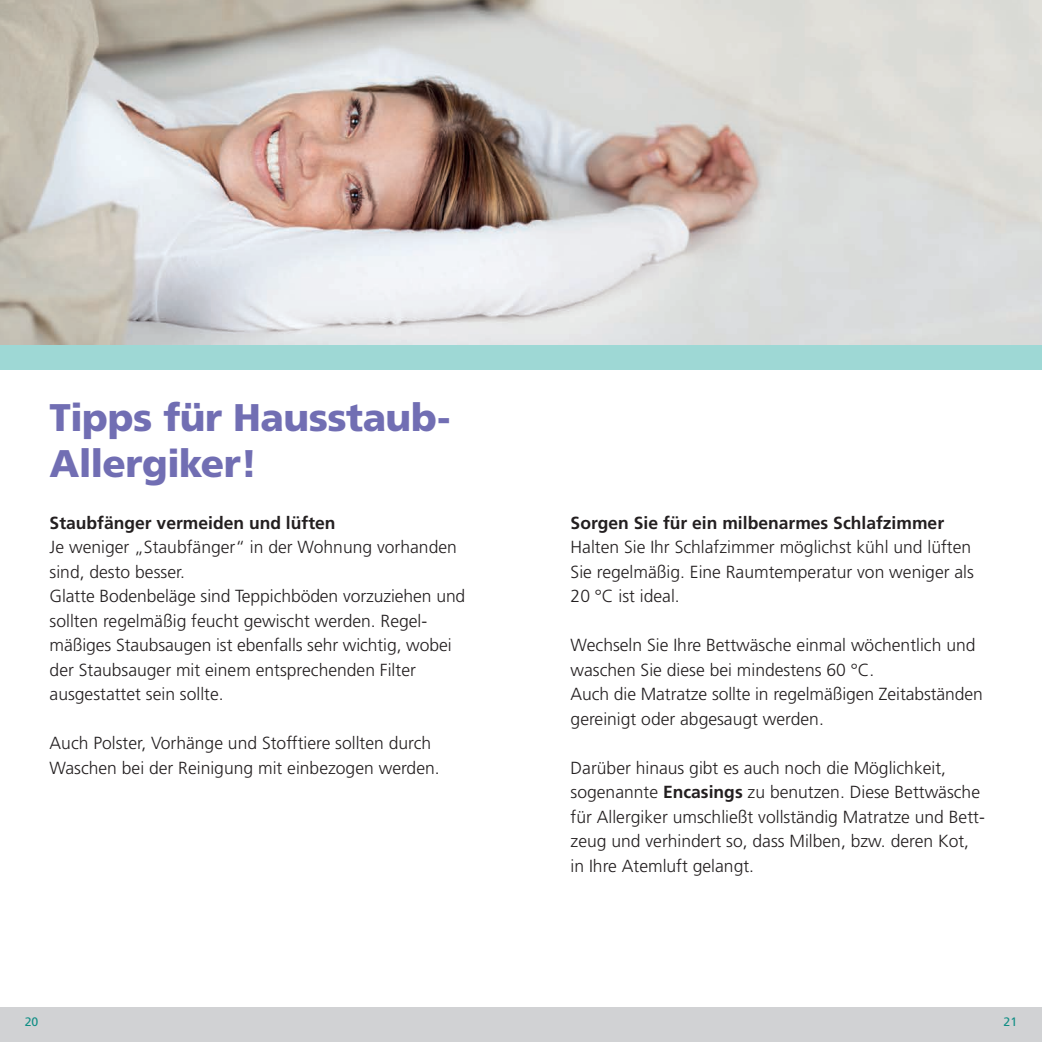
<style>
.page{position:relative;width:1042px;height:1042px;background:#fff}
.page>*{position:absolute;margin:0;border:0;box-sizing:border-box;transform-origin:0 0}
.t1{font:900 38.5px/46.2px "Frutiger";letter-spacing:-.02em;color:#716eb3}
.t2{font:300 17.5px/24.5px "Frutiger";color:#231f20}
.t3{font:700 17.5px "Frutiger";color:#231f20}
.t4{font:12.25px "Frutiger";color:#108e85}
.s1{font-weight:700}
</style>
<div class="page">
<img style="left:0;top:0;width:1042px;height:345px">
<div style="left:0;top:345px;width:1042px;height:24px;background:#9ed8d5"></div>
<div style="left:0;top:1007px;width:1042px;height:35px;background:#d1d2d4"></div>
<h1 class="t1" style="left:50px;top:394px;width:402px">Tipps für Hausstaub-<br>Allergiker!</h1>
<p class="t3" style="left:50px;top:512px;width:287px">Staubfänger vermeiden und lüften</p>
<p class="t2" style="left:50px;top:535px;width:417px">Je weniger „Staubfänger“ in der Wohnung vorhanden sind, desto besser.<br>Glatte Bodenbeläge sind Teppichböden vorzuziehen und sollten regelmäßig feucht gewischt werden. Regel&shy;mäßiges Staubsaugen ist ebenfalls sehr wichtig, wobei der Staubsauger mit einem entsprechenden Filter ausgestattet sein sollte.</p>
<p class="t2" style="left:50px;top:731px;width:391px">Auch Polster, Vorhänge und Stofftiere sollten durch<br>Waschen bei der Reinigung mit einbezogen werden.</p>
<p class="t3" style="left:570px;top:512px;width:375px">Sorgen Sie für ein milbenarmes Schlafzimmer</p>
<p class="t2" style="left:570px;top:535px;width:405px">Halten Sie Ihr Schlafzimmer möglichst kühl und lüften<br>Sie regelmäßig. Eine Raumtemperatur von weniger als<br>20 °C ist ideal.</p>
<p class="t2" style="left:570px;top:633px;width:414px">Wechseln Sie Ihre Bettwäsche einmal wöchentlich und waschen Sie diese bei mindestens 60 °C.<br>Auch die Matratze sollte in regelmäßigen Zeitabständen gereinigt oder abgesaugt werden.</p>
<p class="t2" style="left:570px;top:755px;width:416px">Darüber hinaus gibt es auch noch die Möglichkeit, sogenannte <span class="s1">Encasings</span> zu benutzen. Diese Bettwäsche für Allergiker umschließt vollständig Matratze und Bett&shy;zeug und verhindert so, dass Milben, bzw. deren Kot, in Ihre Atemluft gelangt.</p>
<p class="t4" style="left:25px;top:1015px;width:15px">20</p>
<p class="t4" style="left:1003px;top:1015px;width:15px">21</p>
</div>
